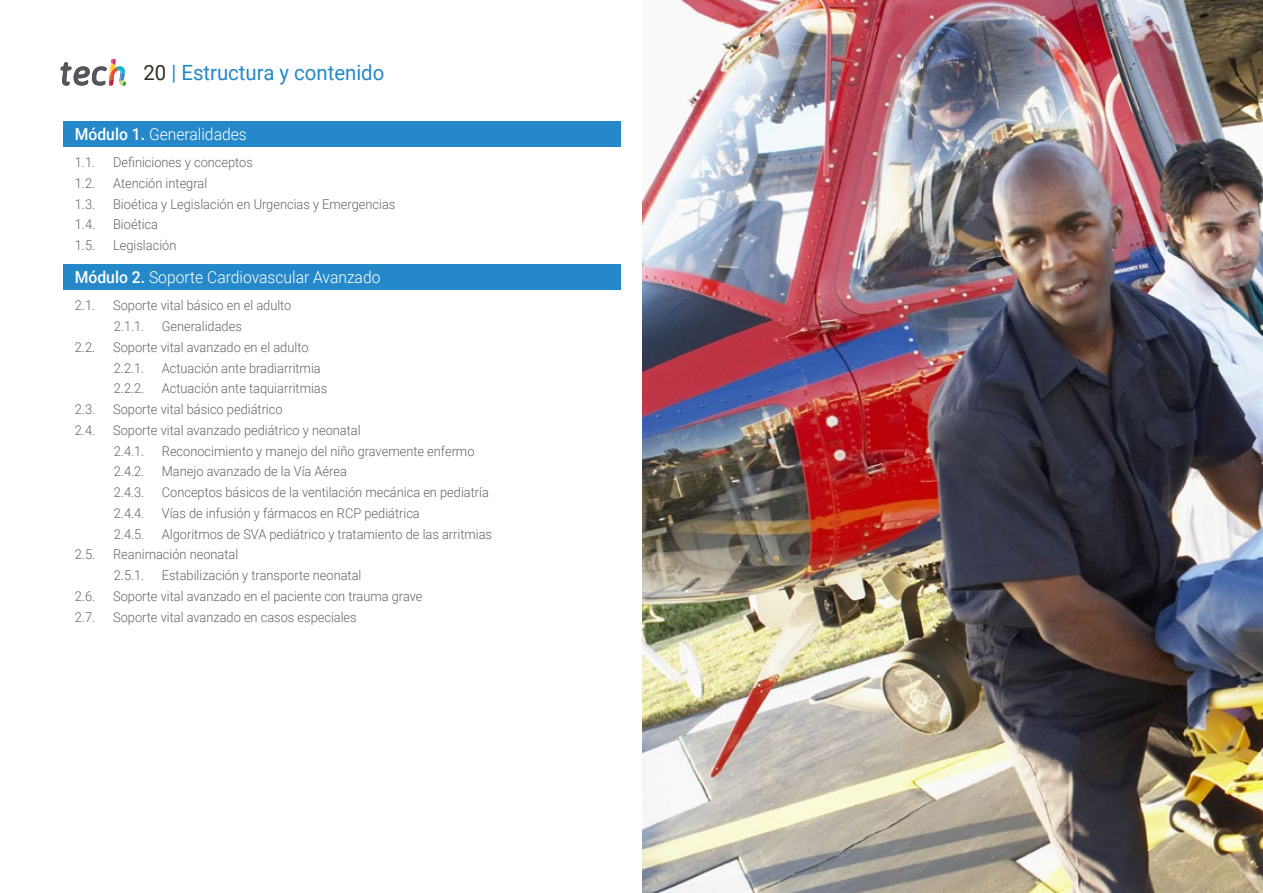
<style>
.page{position:relative;width:1263px;height:893px;background:#fff}
.page>*{position:absolute;margin:0;border:0;box-sizing:border-box;transform-origin:0 0}
.t1{font:21px "Roboto";color:#2488c9}
.t2{font:300 16.5px "Roboto";color:#fff;scale:.95 1}
.t3{font:300 13.5px/20.7px "Roboto";color:#61646a;scale:.95 1}
.s1{color:#312e20}
.s2{font-weight:500}
</style>
<div class="page">
<img style="left:642px;top:0;width:621px;height:893px">
<div style="left:64px;top:121px;width:557px;height:25px;background:#2488c9"></div>
<div style="left:64px;top:264px;width:557px;height:25px;background:#2488c9"></div>
<svg style="left:61px;top:59px;width:65px;height:27px"></svg>
<h1 class="t1" style="left:144px;top:57px;width:242px"><span class="s1">20</span> | Estructura y contenido</h1>
<p class="t2" style="left:75px;top:123px;width:183px"><span class="s2">Módulo 1.</span> Generalidades</p>
<p class="t3" style="left:75px;top:151px;width:23px">1.1.</p>
<p class="t3" style="left:113px;top:151px;width:149px">Definiciones y conceptos</p>
<p class="t3" style="left:75px;top:172px;width:23px">1.2.</p>
<p class="t3" style="left:113px;top:172px;width:101px">Atención integral</p>
<p class="t3" style="left:75px;top:193px;width:23px">1.3.</p>
<p class="t3" style="left:113px;top:193px;width:299px">Bioética y Legislación en Urgencias y Emergencias</p>
<p class="t3" style="left:75px;top:214px;width:23px">1.4.</p>
<p class="t3" style="left:113px;top:214px;width:49px">Bioética</p>
<p class="t3" style="left:75px;top:234px;width:23px">1.5.</p>
<p class="t3" style="left:113px;top:234px;width:68px">Legislación</p>
<p class="t2" style="left:75px;top:266px;width:323px"><span class="s2">Módulo 2.</span> Soporte Cardiovascular Avanzado</p>
<p class="t3" style="left:75px;top:295px;width:23px">2.1.</p>
<p class="t3" style="left:113px;top:295px;width:189px">Soporte vital básico en el adulto<br>2.1.1.</p>
<p class="t3" style="left:162px;top:315px;width:86px">Generalidades</p>
<p class="t3" style="left:75px;top:336px;width:23px">2.2.</p>
<p class="t3" style="left:113px;top:336px;width:207px">Soporte vital avanzado en el adulto<br>2.2.1.</p>
<p class="t3" style="left:162px;top:357px;width:169px">Actuación ante bradiarritmia</p>
<p class="t3" style="left:114px;top:378px;width:34px">2.2.2.</p>
<p class="t3" style="left:162px;top:378px;width:176px">Actuación ante taquiarritmias</p>
<p class="t3" style="left:75px;top:398px;width:23px">2.3.</p>
<p class="t3" style="left:113px;top:398px;width:180px">Soporte vital básico pediátrico</p>
<p class="t3" style="left:75px;top:419px;width:23px">2.4.</p>
<p class="t3" style="left:113px;top:419px;width:262px">Soporte vital avanzado pediátrico y neonatal<br>2.4.1.</p>
<p class="t3" style="left:162px;top:440px;width:331px">Reconocimiento y manejo del niño gravemente enfermo</p>
<p class="t3" style="left:114px;top:461px;width:34px">2.4.2.</p>
<p class="t3" style="left:162px;top:461px;width:196px">Manejo avanzado de la Vía Aérea</p>
<p class="t3" style="left:114px;top:481px;width:34px">2.4.3.</p>
<p class="t3" style="left:162px;top:481px;width:346px">Conceptos básicos de la ventilación mecánica en pediatría</p>
<p class="t3" style="left:114px;top:502px;width:34px">2.4.4.</p>
<p class="t3" style="left:162px;top:502px;width:273px">Vías de infusión y fármacos en RCP pediátrica</p>
<p class="t3" style="left:114px;top:523px;width:34px">2.4.5.</p>
<p class="t3" style="left:162px;top:523px;width:349px">Algoritmos de SVA pediátrico y tratamiento de las arritmias</p>
<p class="t3" style="left:75px;top:544px;width:23px">2.5.</p>
<p class="t3" style="left:113px;top:544px;width:133px">Reanimación neonatal<br>2.5.1.</p>
<p class="t3" style="left:162px;top:564px;width:212px">Estabilización y transporte neonatal</p>
<p class="t3" style="left:75px;top:585px;width:23px">2.6.</p>
<p class="t3" style="left:113px;top:585px;width:327px">Soporte vital avanzado en el paciente con trauma grave</p>
<p class="t3" style="left:75px;top:606px;width:23px">2.7.</p>
<p class="t3" style="left:113px;top:606px;width:258px">Soporte vital avanzado en casos especiales</p>
</div>
